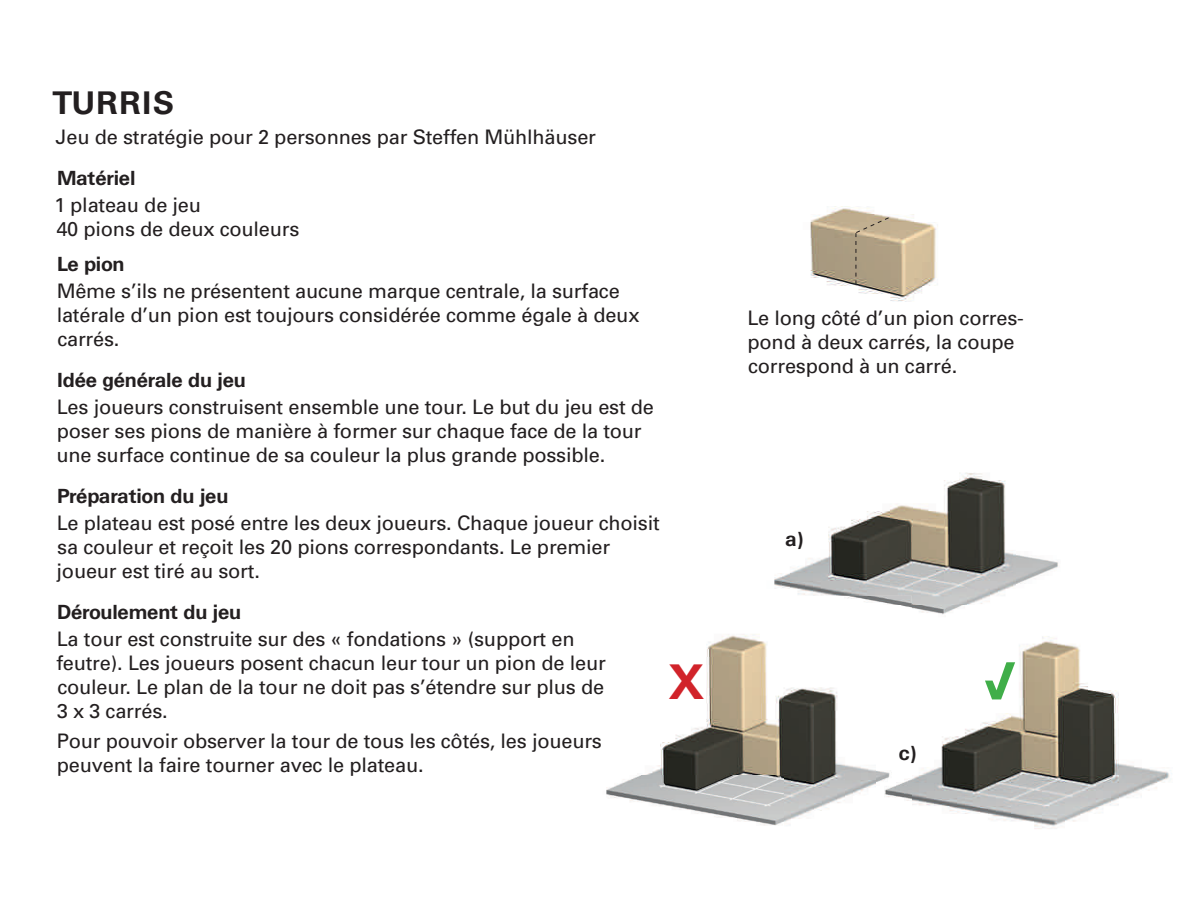
<style>
.page{position:relative;width:1191px;height:908px;background:#fff}
.page>*{position:absolute;margin:0;border:0;box-sizing:border-box;transform-origin:0 0}
.t1{font:700 49px "Univers BQ";color:#d1232a}
.t2{font:700 32px "Univers BQ";letter-spacing:.03em;color:#231f20}
.t3{font:20px/24px "Univers";letter-spacing:-.01em;color:#231f20}
.t4{font:700 20px "Univers BQ";letter-spacing:-.01em;color:#231f20}
</style>
<div class="page">
<img style="left:911px;top:636px;width:261px;height:193px">
<img style="left:774px;top:472px;width:284px;height:133px">
<img style="left:911px;top:605px;width:52px;height:10px">
<img style="left:606px;top:634px;width:177px;height:192px">
<img style="left:783px;top:687px;width:128px;height:135px">
<img style="left:774px;top:595px;width:137px;height:13px">
<svg style="left:985px;top:662px;width:30px;height:37px"></svg>
<img style="left:810px;top:206px;width:128px;height:96px">
<svg style="left:855px;top:216px;width:35px;height:68px;background:#b1a185"></svg>
<h2 class="t2" style="left:53px;top:85px;width:123px">TURRIS</h2>
<p class="t3" style="left:56px;top:125px;width:542px">Jeu de stratégie pour 2 personnes par Steffen Mühlhäuser</p>
<p class="t4" style="left:57px;top:167px;width:80px">Matériel</p>
<p class="t3" style="left:54px;top:193px;width:247px">1 plateau de jeu<br>40 pions de deux couleurs</p>
<p class="t4" style="left:57px;top:253px;width:69px">Le pion</p>
<p class="t3" style="left:57px;top:279px;width:584px">Même s’ils ne présentent aucune marque centrale, la surface latérale d’un pion est toujours considérée comme égale à deux carrés.</p>
<p class="t4" style="left:57px;top:369px;width:190px">Idée générale du jeu</p>
<p class="t3" style="left:56px;top:395px;width:599px">Les joueurs construisent ensemble une tour. Le but du jeu est de poser ses pions de manière à former sur chaque face de la tour une surface continue de sa couleur la plus grande possible.</p>
<p class="t4" style="left:57px;top:484px;width:173px">Préparation du jeu</p>
<p class="t3" style="left:57px;top:511px;width:604px">Le plateau est posé entre les deux joueurs. Chaque joueur choisit sa couleur et reçoit les 20 pions correspondants. Le premier joueur est tiré au sort.</p>
<p class="t4" style="left:57px;top:600px;width:186px">Déroulement du jeu</p>
<p class="t3" style="left:56px;top:627px;width:551px">La tour est construite sur des « fondations » (support en feutre). Les joueurs posent chacun leur tour un pion de leur couleur. Le plan de la tour ne doit pas s’étendre sur plus de 3 x 3 carrés.</p>
<p class="t3" style="left:57px;top:728px;width:546px">Pour pouvoir observer la tour de tous les côtés, les joueurs peuvent la faire tourner avec le plateau.</p>
<h1 class="t1" style="left:669px;top:654px;width:36px">X</h1>
<p class="t3" style="left:747px;top:306px;width:278px">Le long côté d’un pion corres&shy;pond à deux carrés, la coupe correspond à un carré.</p>
<p class="t4" style="left:785px;top:527px;width:20px">a)</p>
<p class="t4" style="left:898px;top:741px;width:19px">c)</p>
</div>
